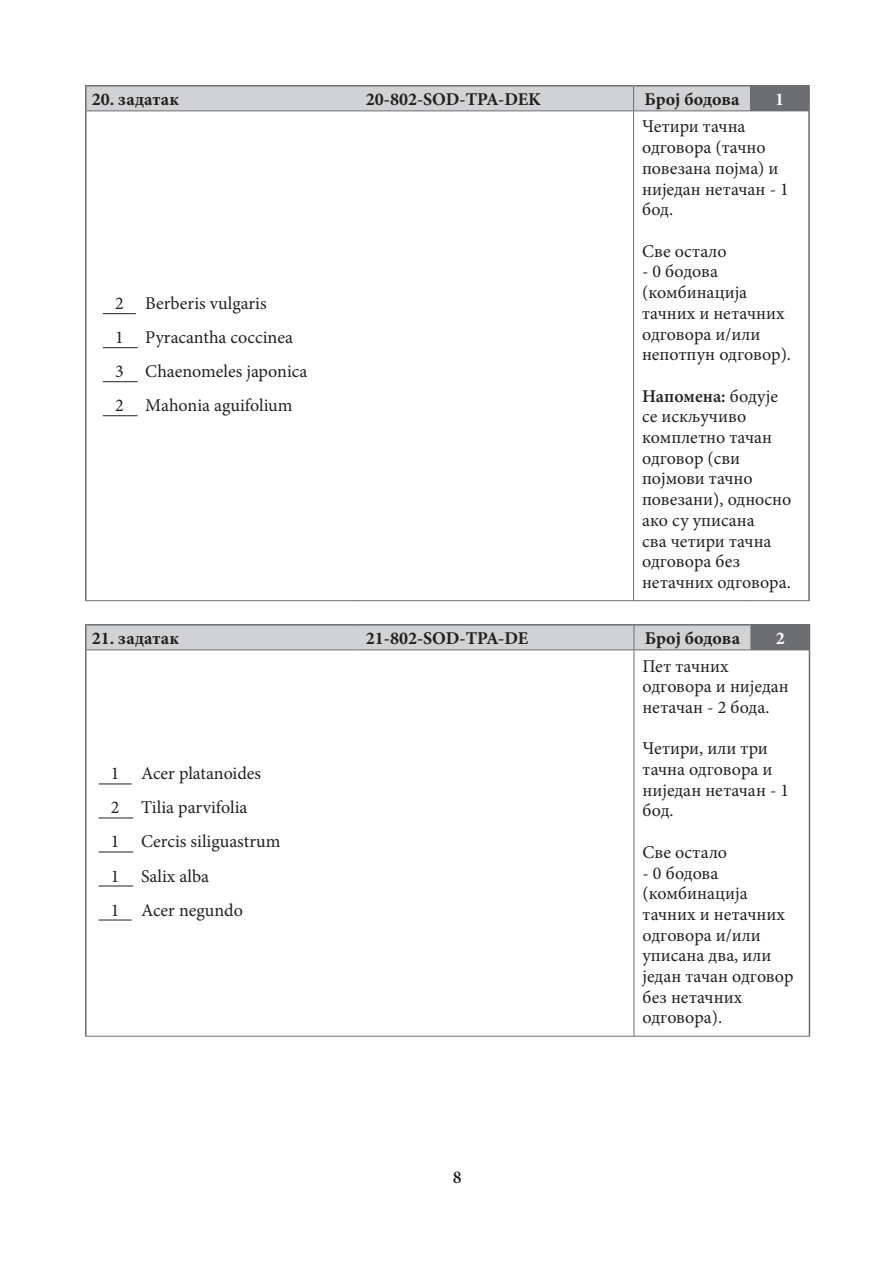
<style>
.page{position:relative;width:893px;height:1263px;background:#fff}
.page>*{position:absolute;margin:0;border:0;box-sizing:border-box;transform-origin:0 0}
.text_tabela{font:18px/20.7px "Minion Pro";color:#231f20}
.t1{font:700 18px "Minion Pro";color:#231f20}
.t2{font:700 18px "Minion Pro";color:#fff}
.t3{font:600 18px "Minion Pro";color:#231f20}
.s1{font-weight:600}
</style>
<div class="page">
<div style="left:750px;top:86px;width:59px;height:25px;background:#6c6d70"></div>
<hr style="left:87px;top:111px;width:273px;height:1px;background:#6c6d70">
<hr style="left:360px;top:111px;width:274px;height:1px;background:#6c6d70">
<hr style="left:634px;top:111px;width:116px;height:1px;background:#6c6d70">
<hr style="left:633px;top:111px;width:1px;height:489px;background:#6c6d70">
<hr style="left:85px;top:600px;width:275px;height:1px;background:#6c6d70">
<hr style="left:360px;top:600px;width:274px;height:1px;background:#6c6d70">
<hr style="left:634px;top:600px;width:116px;height:1px;background:#6c6d70">
<hr style="left:750px;top:600px;width:60px;height:1px;background:#6c6d70">
<hr style="left:85px;top:85px;width:275px;height:2px;background:#6c6d70">
<hr style="left:85px;top:87px;width:2px;height:24px;background:#6c6d70">
<hr style="left:360px;top:85px;width:274px;height:2px;background:#6c6d70">
<hr style="left:634px;top:85px;width:116px;height:2px;background:#6c6d70">
<hr style="left:85px;top:111px;width:2px;height:489px;background:#6c6d70">
<hr style="left:808px;top:111px;width:2px;height:489px;background:#6c6d70">
<hr style="left:750px;top:85px;width:60px;height:2px;background:#6c6d70">
<hr style="left:808px;top:87px;width:2px;height:24px;background:#6c6d70">
<svg style="left:86px;top:86px;width:664px;height:25px;background:#cbccce"></svg>
<hr style="left:750px;top:111px;width:58px;height:1px;background:#6c6d70">
<hr style="left:103px;top:313px;width:33px;height:1px;background:#231f20">
<hr style="left:103px;top:347px;width:35px;height:1px;background:#231f20">
<hr style="left:103px;top:381px;width:35px;height:1px;background:#231f20">
<hr style="left:103px;top:415px;width:35px;height:1px;background:#231f20">
<div style="left:751px;top:625px;width:58px;height:25px;background:#6c6d70"></div>
<hr style="left:634px;top:650px;width:1px;height:386px;background:#6c6d70">
<hr style="left:85px;top:1036px;width:275px;height:1px;background:#6c6d70">
<hr style="left:360px;top:1036px;width:274px;height:1px;background:#6c6d70">
<hr style="left:634px;top:1036px;width:117px;height:1px;background:#6c6d70">
<hr style="left:751px;top:1036px;width:59px;height:1px;background:#6c6d70">
<hr style="left:85px;top:624px;width:275px;height:2px;background:#6c6d70">
<hr style="left:85px;top:626px;width:2px;height:24px;background:#6c6d70">
<hr style="left:360px;top:624px;width:274px;height:2px;background:#6c6d70">
<hr style="left:634px;top:624px;width:117px;height:2px;background:#6c6d70">
<hr style="left:85px;top:650px;width:2px;height:386px;background:#6c6d70">
<hr style="left:809px;top:650px;width:1px;height:386px;background:#6c6d70">
<hr style="left:751px;top:624px;width:59px;height:2px;background:#6c6d70">
<svg style="left:809px;top:626px;width:1px;height:24px"></svg>
<svg style="left:86px;top:625px;width:665px;height:25px;background:#cbcccf"></svg>
<hr style="left:99px;top:783px;width:33px;height:1px;background:#231f20">
<hr style="left:99px;top:817px;width:34px;height:1px;background:#231f20">
<hr style="left:99px;top:851px;width:34px;height:1px;background:#231f20">
<hr style="left:99px;top:885px;width:34px;height:1px;background:#231f20">
<hr style="left:99px;top:919px;width:33px;height:1px;background:#231f20">
<p class="t1" style="left:92px;top:86px;width:89px">20. задатак</p>
<p class="t1" style="left:366px;top:86px;width:177px">20-802-SOD-TPA-DEK</p>
<p class="t1" style="left:644px;top:86px;width:97px">Број бодова</p>
<p class="t2" style="left:775px;top:86px;width:10px">1</p>
<p class="text_tabela" style="left:115px;top:293px;width:10px">2</p>
<p class="text_tabela" style="left:145px;top:293px;width:123px">Berberis vulgaris</p>
<p class="text_tabela" style="left:115px;top:327px;width:10px">1</p>
<p class="text_tabela" style="left:145px;top:327px;width:149px">Pyracantha coccinea</p>
<p class="text_tabela" style="left:115px;top:361px;width:10px">3</p>
<p class="text_tabela" style="left:145px;top:361px;width:164px">Chaenomeles japonica</p>
<p class="text_tabela" style="left:115px;top:395px;width:10px">2</p>
<p class="text_tabela" style="left:145px;top:395px;width:149px">Mahonia aguifolium</p>
<p class="text_tabela" style="left:642px;top:116px;width:148px">Четири тачна одговора (тачно повезана појма) и ниједан нетачан - 1 бод.</p>
<p class="text_tabela" style="left:642px;top:241px;width:86px">Све остало</p>
<p class="text_tabela" style="left:642px;top:261px;width:150px">- 0 бодова (комбинација тачних и нетачних одговора и/или непотпун одговор).</p>
<p class="text_tabela" style="left:642px;top:386px;width:151px"><span class="s1">Напомена:</span> бодује се искључиво комплетно тачан одговор (сви појмови тачно повезани), односно ако су уписана<br>сва четири тачна одговора без нетачних одговора.</p>
<p class="t1" style="left:92px;top:625px;width:89px">21. задатак</p>
<p class="t1" style="left:366px;top:625px;width:164px">21-802-SOD-TPA-DE</p>
<p class="t1" style="left:645px;top:625px;width:97px">Број бодова</p>
<p class="t2" style="left:776px;top:625px;width:10px">2</p>
<p class="text_tabela" style="left:111px;top:763px;width:10px">1</p>
<p class="text_tabela" style="left:141px;top:763px;width:122px">Acer platanoides</p>
<p class="text_tabela" style="left:111px;top:797px;width:10px">2</p>
<p class="text_tabela" style="left:141px;top:797px;width:108px">Tilia parvifolia</p>
<p class="text_tabela" style="left:111px;top:831px;width:10px">1</p>
<p class="text_tabela" style="left:141px;top:831px;width:141px">Cercis siliguastrum</p>
<p class="text_tabela" style="left:111px;top:865px;width:10px">1</p>
<p class="text_tabela" style="left:141px;top:865px;width:70px">Salix alba</p>
<p class="text_tabela" style="left:111px;top:899px;width:10px">1</p>
<p class="text_tabela" style="left:141px;top:899px;width:103px">Acer negundo</p>
<p class="t3" style="left:453px;top:1165px;width:10px">8</p>
<p class="text_tabela" style="left:642px;top:655px;width:148px">Пет тачних одговора и ниједан нетачан - 2 бода.</p>
<p class="text_tabela" style="left:642px;top:738px;width:148px">Четири, или три тачна одговора и ниједан нетачан - 1 бод.</p>
<p class="text_tabela" style="left:642px;top:842px;width:86px">Све остало</p>
<p class="text_tabela" style="left:642px;top:862px;width:153px">- 0 бодова (комбинација тачних и нетачних одговора и/или уписана два, или један тачан одговор без нетачних одговора).</p>
</div>
